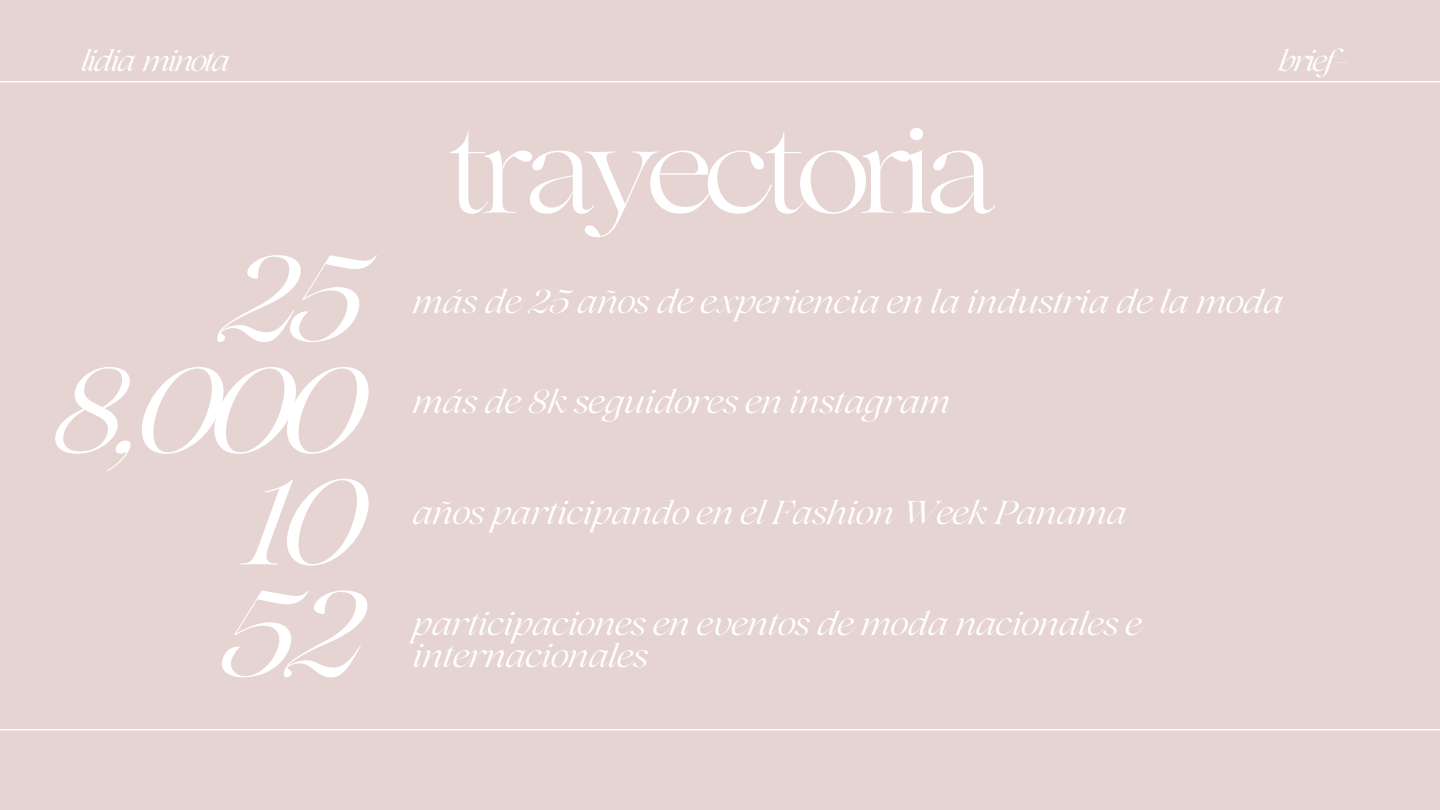
<style>
.page{position:relative;width:1440px;height:810px;background:#e5d4d2}
.page>*{position:absolute;margin:0;border:0;box-sizing:border-box;transform-origin:0 0}
.t1{font:120.4px "Lovelace";letter-spacing:-.09em;color:#fff}
.t2{font:italic 120.4px "Lovelace";letter-spacing:-.09em;color:#fff}
.t3{font:italic 33px/31.5px "Lovelace";letter-spacing:-.02em;color:#fff}
.t4{font:italic 30px "Lovelace";letter-spacing:-.09em;color:#fff}
</style>
<div class="page">
<hr style="left:0;top:81px;width:1440px;height:2px;background:#fff">
<hr style="left:0;top:729px;width:1440px;height:2px;background:#fff">
<p class="t4" style="left:81px;top:50px;width:151px">lidia minota</p>
<p class="t4" style="left:1279px;top:50px;width:75px">brief-</p>
<p class="t2" style="left:220px;top:256px;width:147px">25</p>
<p class="t2" style="left:52px;top:368px;width:314px">8,000</p>
<p class="t2" style="left:246px;top:480px;width:121px">10</p>
<p class="t2" style="left:220px;top:592px;width:147px">52</p>
<p class="t1" style="left:446px;top:123px;width:552px">trayectoria</p>
<p class="t3" style="left:412px;top:289px;width:873px">más de 25 años de experiencia en la industria de la moda</p>
<p class="t3" style="left:412px;top:390px;width:540px">más de 8k seguidores en instagram</p>
<p class="t3" style="left:412px;top:501px;width:716px">años participando en el Fashion Week Panama</p>
<p class="t3" style="left:413px;top:612px;width:731px">participaciones en eventos de moda nacionales e internacionales</p>
</div>
